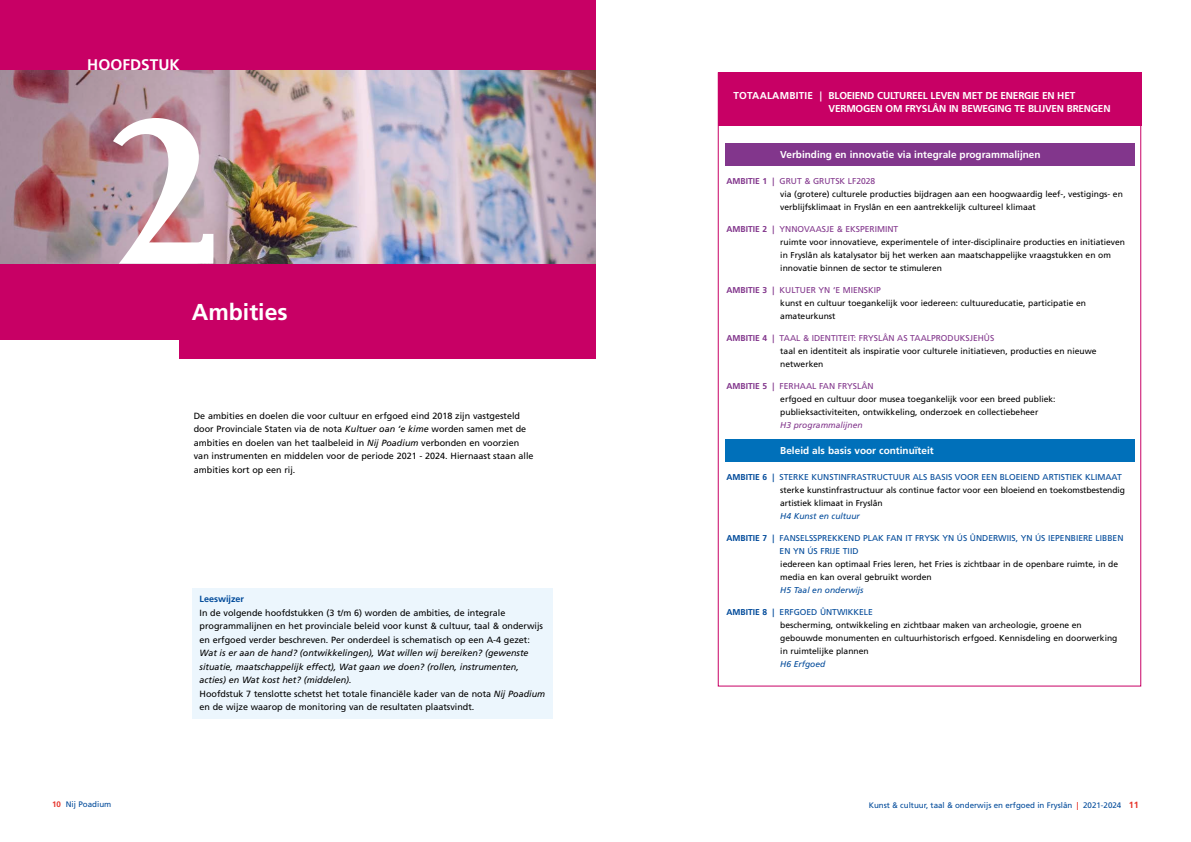
<style>
.page{position:relative;width:1191px;height:842px;background:#fff}
.page>*{position:absolute;margin:0;border:0;box-sizing:border-box;transform-origin:0 0}
.t1{font:700 238.4px "Joanna MT Std";color:#fff}
.t2{font:700 23px "Frutiger LT Std";color:#fff}
.t3{font:700 15.4px "Frutiger LT Std";color:#fff}
.t4{font:700 10px/13px "Frutiger LT Std";letter-spacing:-.02em;color:#fff}
.t5{font:700 10px "Frutiger LT Std";color:#fff}
.t6{font:9px/13.5px "Frutiger LT Std";color:#000}
.t7{font:italic 9px/13.5px "Frutiger LT Std";color:#000}
.t8{font:700 9px "Frutiger LT Std";color:#004a9a}
.t9{font:8.5px/13px "Frutiger LT Std";color:#000}
.t10{font:8.5px/13px "Frutiger LT Std";color:#004a9a}
.t11{font:italic 8.5px "Frutiger LT Std";color:#004a9a}
.t12{font:italic 8.5px "Frutiger LT Std";color:#82368c}
.t13{font:8px "Frutiger LT Std";color:#004a9a}
.s1{font-style:italic}
.s2{font-style:normal}
.s3{font-weight:700;color:#82368c}
.s4{color:#82368c}
.s5{font-weight:700;color:#004a9a}
.s6{color:#004a9a}
.s7{font-weight:700}
.s8{font-weight:700;color:#e63329}
.s9{font-weight:700;font-size:9px;color:#e63329}
</style>
<div class="page">
<div style="left:725px;top:439px;width:409px;height:23px;background:#0070ba"></div>
<div style="left:193px;top:588px;width:360px;height:131px;background:#ecf6fd"></div>
<div style="left:717px;top:72px;width:424px;height:54px;background:#c80065"></div>
<div style="left:725px;top:143px;width:409px;height:22px;background:#82368c"></div>
<div style="left:0;top:0;width:595px;height:358px;background:#c80065"></div>
<img style="left:0;top:71px;width:595px;height:193px">
<div style="left:0;top:340px;width:179px;height:28px;background:#fff"></div>
<h3 class="t3" style="left:87px;top:55px;width:94px">HOOFDSTUK</h3>
<h1 class="t1" style="left:102px;top:64px;width:128px">2</h1>
<h2 class="t2" style="left:192px;top:298px;width:97px">Ambities</h2>
<p class="t6" style="left:194px;top:409px;width:341px">De ambities en doelen die voor cultuur en erfgoed eind 2018 zijn vastgesteld door Provinciale Staten via de nota <span class="s1">Kultuer oan ‘e kime</span> worden samen met de ambities en doelen van het taalbeleid in <span class="s1">Nij Poadium</span> verbonden en voorzien van instrumenten en middelen voor de periode 2021 - 2024. Hiernaast staan alle ambities kort op een rij.</p>
<p class="t8" style="left:199px;top:594px;width:46px">Leeswijzer</p>
<p class="t6" style="left:199px;top:606px;width:345px">In de volgende hoofdstukken (3 t/m 6) worden de ambities, de integrale programmalijnen en het provinciale beleid voor kunst &amp; cultuur, taal &amp; onderwijs en erfgoed verder beschreven. Per onderdeel is schematisch op een A-4 gezet:</p>
<p class="t7" style="left:199px;top:646px;width:347px">Wat is er aan de hand? (ontwikkelingen), Wat willen wij bereiken? (gewenste situatie, maatschappelijk effect), Wat gaan we doen? (rollen, instrumenten, acties) en Wat kost het? (middelen).<br><span class="s2">Hoofdstuk 7 tenslotte schetst het totale financiële kader van de nota</span> Nij Poadium <span class="s2">en de wijze waarop de monitoring van de resultaten plaatsvindt.</span></p>
<p class="t4" style="left:828px;top:90px;width:283px;text-indent:-95px">TOTAALAMBITIE | BLOEIEND CULTUREEL LEVEN MET DE ENERGIE EN HET<br>VERMOGEN OM FRYSLÂN IN BEWEGING TE BLIJVEN BRENGEN</p>
<p class="t5" style="left:780px;top:148px;width:262px">Verbinding en innovatie via integrale programmalijnen</p>
<p class="t9" style="left:780px;top:174px;width:344px;text-indent:-54px"><span class="s3">AMBITIE 1 |</span> <span class="s4">GRUT &amp; GRUTSK LF2028<br></span>via (grotere) culturele producties bijdragen aan een hoogwaardig leef-, vestigings- en verblijfsklimaat in Fryslân en een aantrekkelijk cultureel klimaat</p>
<p class="t9" style="left:780px;top:222px;width:346px;text-indent:-54px"><span class="s3">AMBITIE 2 |</span> <span class="s4">YNNOVAASJE &amp; EKSPERIMINT<br></span>ruimte voor innovatieve, experimentele of inter-disciplinaire producties en initiatieven in Fryslân als katalysator bij het werken aan maatschappelijke vraagstukken en om innovatie binnen de sector te stimuleren</p>
<p class="t9" style="left:780px;top:283px;width:307px;text-indent:-54px"><span class="s3">AMBITIE 3 |</span> <span class="s4">KULTUER YN ‘E MIENSKIP<br></span>kunst en cultuur toegankelijk voor iedereen: cultuureducatie, participatie en amateurkunst</p>
<p class="t9" style="left:780px;top:331px;width:318px;text-indent:-54px"><span class="s3">AMBITIE 4 |</span> <span class="s4">TAAL &amp; IDENTITEIT: FRYSLÂN AS TAALPRODUKSJEHÛS<br></span>taal en identiteit als inspiratie voor culturele initiatieven, producties en nieuwe netwerken</p>
<p class="t9" style="left:780px;top:379px;width:277px;text-indent:-54px"><span class="s3">AMBITIE 5 |</span> <span class="s4">FERHAAL FAN FRYSLÂN<br></span>erfgoed en cultuur door musea toegankelijk voor een breed publiek: publieksactiviteiten, ontwikkeling, onderzoek en collectiebeheer</p>
<p class="t12" style="left:780px;top:420px;width:84px">H3 programmalijnen</p>
<p class="t5" style="left:780px;top:444px;width:155px">Beleid als basis voor continuïteit</p>
<p class="t9" style="left:780px;top:470px;width:346px;text-indent:-54px"><span class="s5">AMBITIE 6 |</span> <span class="s6">STERKE KUNSTINFRASTRUCTUUR ALS BASIS VOOR EEN BLOEIEND ARTISTIEK KLIMAAT </span>sterke kunstinfrastructuur als continue factor voor een bloeiend en toekomstbestendig artistiek klimaat in Fryslân</p>
<p class="t11" style="left:780px;top:511px;width:81px">H4 Kunst en cultuur</p>
<p class="t10" style="left:779px;top:531px;width:345px;text-indent:-53px"><span class="s7">AMBITIE 7 |</span> FANSELSSPREKKEND PLAK FAN IT FRYSK YN ÚS ÛNDERWIIS, YN ÚS IEPENBIERE LIBBEN<br>EN YN ÚS FRIJE TIID</p>
<p class="t9" style="left:780px;top:557px;width:339px">iedereen kan optimaal Fries leren, het Fries is zichtbaar in de openbare ruimte, in de media en kan overal gebruikt worden</p>
<p class="t11" style="left:780px;top:585px;width:85px">H5 Taal en onderwijs</p>
<p class="t9" style="left:780px;top:605px;width:338px;text-indent:-54px"><span class="s5">AMBITIE 8 |</span> <span class="s6">ERFGOED ÛNTWIKKELE<br></span>bescherming, ontwikkeling en zichtbaar maken van archeologie, groene en gebouwde monumenten en cultuurhistorisch erfgoed. Kennisdeling en doorwerking in ruimtelijke plannen</p>
<p class="t11" style="left:780px;top:659px;width:47px">H6 Erfgoed</p>
<p class="t13" style="left:52px;top:799px;width:61px"><span class="s8">10</span> Nij Poadium</p>
<p class="t13" style="left:868px;top:800px;width:272px">Kunst &amp; cultuur, taal &amp; onderwijs en erfgoed in Fryslân <span class="s8">|</span> 2021-2024 <span class="s9">11</span></p>
</div>
